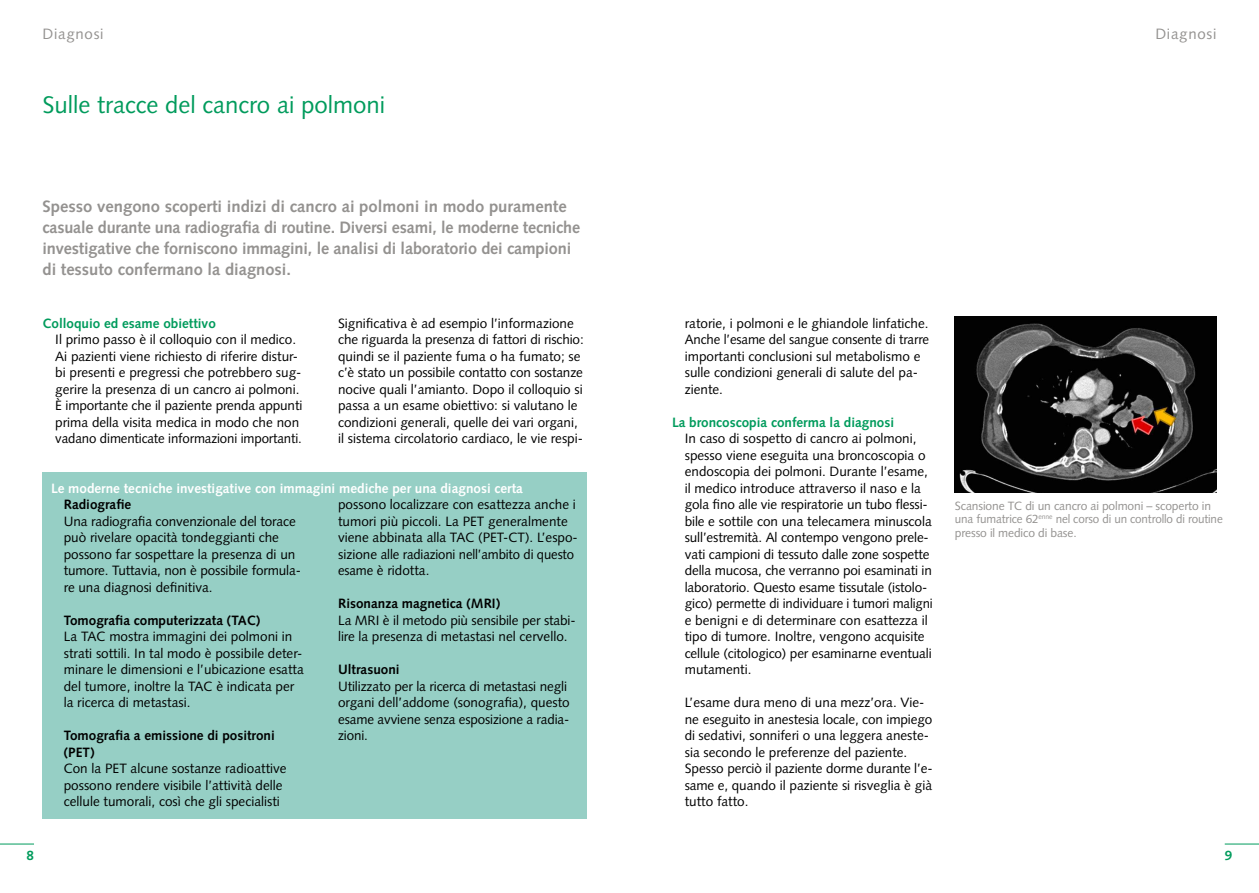
<style>
.page{position:relative;width:1259px;height:893px;background:#fff}
.page>*{position:absolute;margin:0;border:0;box-sizing:border-box;transform-origin:0 0}
.t1{font:24px "Syntax LT Std";color:#009b5c}
.t2{font:700 16.5px/21px "Syntax LT Std";letter-spacing:-.01em;color:#949290}
.t3{font:15px "Syntax LT Std";letter-spacing:.05em;color:#949290}
.t4{font:13.5px/16.5px "Syntax LT Std";color:#000}
.t5{font:700 13.5px/16.5px "Syntax LT Std";color:#000}
.t6{font:700 13.5px "Syntax LT Std";color:#fff}
.t7{font:700 13.5px "Syntax LT Std";color:#009b5c}
.t8{font:12px/13.5px "Syntax LT Std";letter-spacing:-.01em;color:#949290}
</style>
<div class="page">
<hr style="left:1224px;top:844px;width:35px;height:1px;background:#009b5c">
<hr style="left:0;top:844px;width:34px;height:1px;background:#009b5c">
<div style="left:43px;top:472px;width:544px;height:347px;background:#96cfc5"></div>
<img style="left:954px;top:317px;width:262px;height:176px">
<p class="t3" style="left:43px;top:25px;width:63px">Diagnosi</p>
<h1 class="t1" style="left:43px;top:91px;width:344px">Sulle tracce del cancro ai polmoni</h1>
<p class="t2" style="left:43px;top:196px;width:539px">Spesso vengono scoperti indizi di cancro ai polmoni in modo puramente casuale durante una radiografia di routine. Diversi esami, le moderne tecniche investigative che forniscono immagini, le analisi di laboratorio dei campioni di tessuto confermano la diagnosi.</p>
<p class="t7" style="left:43px;top:315px;width:175px">Colloquio ed esame obiettivo</p>
<p class="t4" style="left:55px;top:331px;width:248px">Il primo passo è il colloquio con il medico.<br>Ai pazienti viene richiesto di riferire distur&shy;bi presenti e pregressi che potrebbero sug&shy;gerire la presenza di un cancro ai polmoni.<br>È importante che il paziente prenda appunti prima della visita medica in modo che non vadano dimenticate informazioni importanti.</p>
<p class="t4" style="left:338px;top:315px;width:247px">Significativa è ad esempio l’informazione che riguarda la presenza di fattori di rischio: quindi se il paziente fuma o ha fumato; se c’è stato un possibile contatto con sostanze nocive quali l’amianto. Dopo il colloquio si passa a un esame obiettivo: si valutano le condizioni generali, quelle dei vari organi, il sistema circolatorio cardiaco, le vie respi-</p>
<p class="t6" style="left:51px;top:480px;width:473px">Le moderne tecniche investigative con immagini mediche per una diagnosi certa</p>
<p class="t5" style="left:64px;top:496px;width:69px">Radiografie</p>
<p class="t4" style="left:64px;top:513px;width:239px">Una radiografia convenzionale del torace può rivelare opacità tondeggianti che possono far sospettare la presenza di un tumore. Tuttavia, non è possibile formula&shy;re una diagnosi definitiva.</p>
<p class="t5" style="left:64px;top:612px;width:198px">Tomografia computerizzata (TAC)</p>
<p class="t4" style="left:64px;top:628px;width:241px">La TAC mostra immagini dei polmoni in strati sottili. In tal modo è possibile deter&shy;minare le dimensioni e l’ubicazione esatta del tumore, inoltre la TAC è indicata per la ricerca di metastasi.</p>
<p class="t5" style="left:64px;top:727px;width:213px">Tomografia a emissione di positroni (PET)</p>
<p class="t4" style="left:64px;top:760px;width:224px">Con la PET alcune sostanze radioattive possono rendere visibile l’attività delle cellule tumorali, così che gli specialisti</p>
<p class="t4" style="left:338px;top:496px;width:241px">possono localizzare con esattezza anche i tumori più piccoli. La PET generalmente viene abbinata alla TAC (PET-CT). L’espo&shy;sizione alle radiazioni nell’ambito di questo esame è ridotta.</p>
<p class="t5" style="left:338px;top:595px;width:163px">Risonanza magnetica (MRI)</p>
<p class="t4" style="left:338px;top:612px;width:239px">La MRI è il metodo più sensibile per stabi&shy;lire la presenza di metastasi nel cervello.</p>
<p class="t5" style="left:338px;top:661px;width:63px">Ultrasuoni</p>
<p class="t4" style="left:338px;top:678px;width:233px">Utilizzato per la ricerca di metastasi negli organi dell’addome (sonografia), questo esame avviene senza esposizione a radia&shy;zioni.</p>
<p class="t3" style="left:1155px;top:25px;width:63px">Diagnosi</p>
<p class="t4" style="left:685px;top:315px;width:246px">ratorie, i polmoni e le ghiandole linfatiche.<br>Anche l’esame del sangue consente di trarre importanti conclusioni sul metabolismo e sulle condizioni generali di salute del pa&shy;ziente.</p>
<p class="t7" style="left:672px;top:414px;width:224px">La broncoscopia conferma la diagnosi</p>
<p class="t4" style="left:685px;top:430px;width:249px">In caso di sospetto di cancro ai polmoni, spesso viene eseguita una broncoscopia o endoscopia dei polmoni. Durante l’esame, il medico introduce attraverso il naso e la gola fino alle vie respiratorie un tubo flessi&shy;bile e sottile con una telecamera minuscola sull’estremità. Al contempo vengono prele&shy;vati campioni di tessuto dalle zone sospette della mucosa, che verranno poi esaminati in laboratorio. Questo esame tissutale (istolo&shy;gico) permette di individuare i tumori maligni e benigni e di determinare con esattezza il tipo di tumore. Inoltre, vengono acquisite cellule (citologico) per esaminarne eventuali mutamenti.</p>
<p class="t4" style="left:685px;top:694px;width:249px">L’esame dura meno di una mezz’ora. Vie&shy;ne eseguito in anestesia locale, con impiego di sedativi, sonniferi o una leggera aneste&shy;sia secondo le preferenze del paziente.<br>Spesso perciò il paziente dorme durante l’e&shy;same e, quando il paziente si risveglia è già tutto fatto.</p>
<p class="t8" style="left:955px;top:499px;width:269px">Scansione TC di un cancro ai polmoni – scoperto in una fumatrice 62<sup>enne</sup> nel corso di un controllo di routine presso il medico di base.</p>
<p class="t7" style="left:27px;top:848px;width:9px">8</p>
<p class="t7" style="left:1224px;top:848px;width:9px">9</p>
</div>
